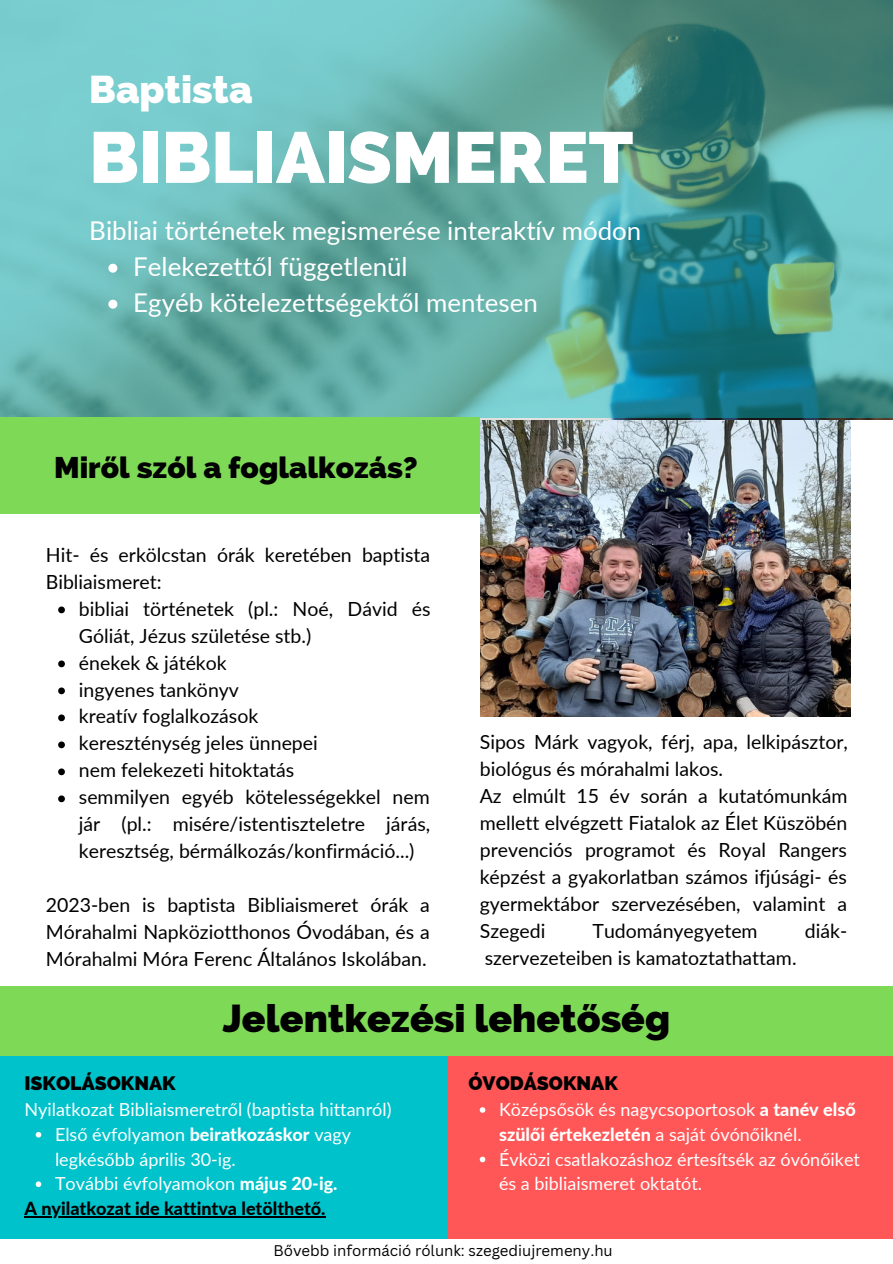
<style>
.page{position:relative;width:893px;height:1264px;background:#fff}
.page>*{position:absolute;margin:0;border:0;box-sizing:border-box;transform-origin:0 0}
.t1{font:800 71.85px "Raleway";color:#fff}
.t2{font:800 39px "Raleway";color:#000}
.t3{font:800 38.85px "Raleway";color:#fff}
.t4{font:800 30px "Raleway";color:#000}
.t5{font:25.95px/36px "Lato";color:#fff}
.t6{font:19.5px/27px "Lato";color:#000}
.t7{font:800 19.5px "Raleway";color:#000}
.t8{font:18px/24.8px "Lato";color:#fff}
.t9{font:800 18px "Lato";color:#000}
.t10{font:15px "Canva Sans";color:#000}
.s1{font-weight:800}
</style>
<div class="page">
<img style="left:480px;top:419px;width:370px;height:297px">
<svg style="left:0;top:0;width:892px;height:417px;background:#5caaa6"></svg>
<div style="left:446px;top:1043px;width:446px;height:195px;background:#ff5757"></div>
<div style="left:0;top:417px;width:479px;height:97px;background:#7ed957"></div>
<div style="left:0;top:1043px;width:446px;height:195px;background:#00c2cb"></div>
<div style="left:0;top:985px;width:892px;height:70px;background:#7ed957"></div>
<svg style="left:108px;top:264px;width:9px;height:9px"></svg>
<svg style="left:108px;top:300px;width:9px;height:9px"></svg>
<svg style="left:58px;top:606px;width:7px;height:7px"></svg>
<svg style="left:58px;top:660px;width:7px;height:7px"></svg>
<svg style="left:58px;top:687px;width:7px;height:7px"></svg>
<svg style="left:58px;top:714px;width:7px;height:7px"></svg>
<svg style="left:58px;top:741px;width:7px;height:7px"></svg>
<svg style="left:58px;top:768px;width:7px;height:7px"></svg>
<svg style="left:58px;top:795px;width:7px;height:7px"></svg>
<svg style="left:36px;top:1131px;width:5px;height:6px"></svg>
<svg style="left:36px;top:1181px;width:5px;height:5px"></svg>
<hr style="left:24px;top:1216px;width:301px;height:1px;background:#000">
<svg style="left:479px;top:1107px;width:6px;height:5px"></svg>
<svg style="left:479px;top:1156px;width:6px;height:6px"></svg>
<h3 class="t3" style="left:89px;top:67px;width:165px">Baptista</h3>
<h1 class="t1" style="left:89px;top:115px;width:545px">BIBLIAISMERET</h1>
<h3 class="t5" style="left:89px;top:212px;width:553px">Bibliai történetek megismerése interaktív módon</h3>
<h3 class="t5" style="left:133px;top:248px;width:406px">Felekezettől függetlenül<br>Egyéb kötelezettségektől mentesen</h3>
<h3 class="t4" style="left:54px;top:449px;width:365px">Miről szól a foglalkozás?</h3>
<p class="t6" style="left:46px;top:540px;width:386px">Hit- és erkölcstan órák keretében baptista<br>Bibliaismeret:</p>
<p class="t6" style="left:79px;top:594px;width:353px">bibliai történetek (pl.: Noé, Dávid és<br>Góliát, Jézus születése stb.)<br>énekek &amp; játékok<br>ingyenes tankönyv<br>kreatív foglalkozások<br>kereszténység jeles ünnepei<br>nem felekezeti hitoktatás<br>semmilyen egyéb kötelességekkel nem jár (pl.: misére/istentiszteletre járás, keresztség, bérmálkozás/konfirmáció...)</p>
<p class="t6" style="left:46px;top:891px;width:385px;text-align:justify">2023-ben is baptista Bibliaismeret órák a Mórahalmi Napköziotthonos Óvodában, és a Mórahalmi Móra Ferenc Általános Iskolában.</p>
<p class="t6" style="left:479px;top:728px;width:369px">Sipos Márk vagyok, férj, apa, lelkipásztor, biológus és mórahalmi lakos.<br>Az elmúlt 15 év során a kutatómunkám mellett elvégzett Fiatalok az Élet Küszöbén prevenciós programot és Royal Rangers képzést a gyakorlatban számos ifjúsági- és gyermektábor szervezésében, valamint a Szegedi</p>
<p class="t6" style="left:592px;top:917px;width:166px">Tudományegyetem</p>
<p class="t6" style="left:804px;top:917px;width:44px">diák-</p>
<p class="t6" style="left:484px;top:944px;width:313px">szervezeteiben is kamatoztathattam.</p>
<h2 class="t2" style="left:222px;top:995px;width:449px">Jelentkezési lehetőség</h2>
<p class="t7" style="left:24px;top:1071px;width:153px">ISKOLÁSOKNAK</p>
<p class="t8" style="left:24px;top:1096px;width:368px">Nyilatkozat Bibliaismeretről (baptista hittanról)</p>
<p class="t8" style="left:55px;top:1121px;width:298px">Első évfolyamon <span class="s1">beiratkozáskor</span> vagy legkésőbb április 30-ig.<br>További évfolyamokon <span class="s1">május 20-ig.</span></p>
<p class="t9" style="left:24px;top:1197px;width:302px">A nyilatkozat ide kattintva letölthető.</p>
<p class="t7" style="left:468px;top:1071px;width:151px">ÓVODÁSOKNAK</p>
<p class="t8" style="left:499px;top:1096px;width:362px">Középsősök és nagycsoportosok <span class="s1">a tanév első szülői értekezletén</span> a saját óvónőiknél.<br>Évközi csatlakozáshoz értesítsék az óvónőiket és a bibliaismeret oktatót.</p>
<p class="t10" style="left:273px;top:1239px;width:341px">Bővebb információ rólunk: szegediujremeny.hu</p>
</div>
